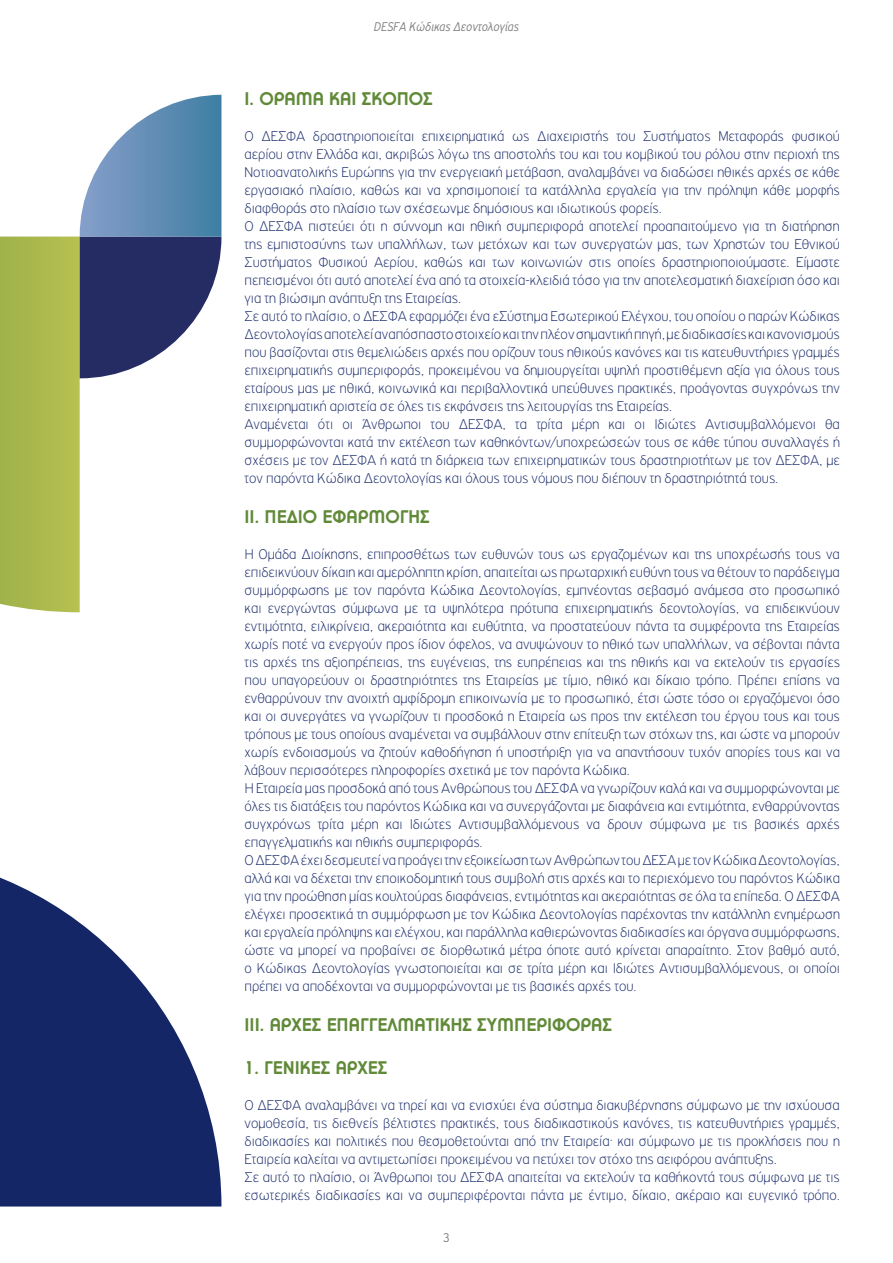
<style>
.page{position:relative;width:893px;height:1263px;background:#fff}
.page>*{position:absolute;margin:0;border:0;box-sizing:border-box;transform-origin:0 0}
.t1{font:700 18px "PF Universal";color:#618a38}
.t2{font:100 15px/18px "PF Highway Gothic";color:#142666}
.t3{font:italic 300 13.5px "PF Highway Gothic Cond";color:#808080}
.t4{font:300 13.5px "PF Highway Gothic Cond";color:#808080}
</style>
<div class="page">
<svg style="left:0;top:877px;width:221px;height:329px;fill:#142666"></svg>
<svg style="left:0;top:95px;width:221px;height:517px"></svg>
<p class="t3" style="left:374px;top:20px;width:147px">DESFA Κώδικας Δεοντολογίας</p>
<p class="t1" style="left:245px;top:88px;width:189px">I. ΟΡΑΜΑ ΚΑΙ ΣΚΟΠΟΣ</p>
<p class="t2" style="left:245px;top:128px;width:597px">Ο ΔΕΣΦΑ δραστηριοποιείται επιχειρηματικά ως Διαχειριστής του Συστήματος Μεταφοράς φυσικού αερίου στην Ελλάδα και, ακριβώς λόγω της αποστολής του και του κομβικού του ρόλου στην περιοχή της Νοτιοανατολικής Ευρώπης για την ενεργειακή μετάβαση, αναλαμβάνει να διαδώσει ηθικές αρχές σε κάθε εργασιακό πλαίσιο, καθώς και να χρησιμοποιεί τα κατάλληλα εργαλεία για την πρόληψη κάθε μορφής διαφθοράς στο πλαίσιο των σχέσεωνμε δημόσιους και ιδιωτικούς φορείς.<br>Ο ΔΕΣΦΑ πιστεύει ότι η σύννομη και ηθική συμπεριφορά αποτελεί προαπαιτούμενο για τη διατήρηση της εμπιστοσύνης των υπαλλήλων, των μετόχων και των συνεργατών μας, των Χρηστών του Εθνικού Συστήματος Φυσικού Αερίου, καθώς και των κοινωνιών στις οποίες δραστηριοποιούμαστε. Είμαστε πεπεισμένοι ότι αυτό αποτελεί ένα από τα στοιχεία-κλειδιά τόσο για την αποτελεσματική διαχείριση όσο και για τη βιώσιμη ανάπτυξη της Εταιρείας.<br>Σε αυτό το πλαίσιο, ο ΔΕΣΦΑ εφαρμόζει ένα εΣύστημα Εσωτερικού Ελέγχου, του οποίου ο παρών Κώδικας Δεοντολογίας αποτελεί αναπόσπαστο στοιχείο και την πλέον σημαντική πηγή, με διαδικασίες και κανονισμούς που βασίζονται στις θεμελιώδεις αρχές που ορίζουν τους ηθικούς κανόνες και τις κατευθυντήριες γραμμές επιχειρηματικής συμπεριφοράς, προκειμένου να δημιουργείται υψηλή προστιθέμενη αξία για όλους τους εταίρους μας με ηθικά, κοινωνικά και περιβαλλοντικά υπεύθυνες πρακτικές, προάγοντας συγχρόνως την επιχειρηματική αριστεία σε όλες τις εκφάνσεις της λειτουργίας της Εταιρείας.<br>Αναμένεται ότι οι Άνθρωποι του ΔΕΣΦΑ, τα τρίτα μέρη και οι Ιδιώτες Αντισυμβαλλόμενοι θα συμμορφώνονται κατά την εκτέλεση των καθηκόντων/υποχρεώσεών τους σε κάθε τύπου συναλλαγές ή σχέσεις με τον ΔΕΣΦΑ ή κατά τη διάρκεια των επιχειρηματικών τους δραστηριοτήτων με τον ΔΕΣΦΑ, με τον παρόντα Κώδικα Δεοντολογίας και όλους τους νόμους που διέπουν τη δραστηριότητά τους.</p>
<p class="t1" style="left:245px;top:506px;width:187px">II. ΠΕΔΙΟ ΕΦΑΡΜΟΓΗΣ</p>
<p class="t2" style="left:245px;top:545px;width:597px">Η Ομάδα Διοίκησης, επιπροσθέτως των ευθυνών τους ως εργαζομένων και της υποχρέωσής τους να επιδεικνύουν δίκαιη και αμερόληπτη κρίση, απαιτείται ως πρωταρχική ευθύνη τους να θέτουν το παράδειγμα συμμόρφωσης με τον παρόντα Κώδικα Δεοντολογίας, εμπνέοντας σεβασμό ανάμεσα στο προσωπικό και ενεργώντας σύμφωνα με τα υψηλότερα πρότυπα επιχειρηματικής δεοντολογίας, να επιδεικνύουν εντιμότητα, ειλικρίνεια, ακεραιότητα και ευθύτητα, να προστατεύουν πάντα τα συμφέροντα της Εταιρείας χωρίς ποτέ να ενεργούν προς ίδιον όφελος, να ανυψώνουν το ηθικό των υπαλλήλων, να σέβονται πάντα τις αρχές της αξιοπρέπειας, της ευγένειας, της ευπρέπειας και της ηθικής και να εκτελούν τις εργασίες που υπαγορεύουν οι δραστηριότητες της Εταιρείας με τίμιο, ηθικό και δίκαιο τρόπο. Πρέπει επίσης να ενθαρρύνουν την ανοιχτή αμφίδρομη επικοινωνία με το προσωπικό, έτσι ώστε τόσο οι εργαζόμενοι όσο και οι συνεργάτες να γνωρίζουν τι προσδοκά η Εταιρεία ως προς την εκτέλεση του έργου τους και τους τρόπους με τους οποίους αναμένεται να συμβάλλουν στην επίτευξη των στόχων της, και ώστε να μπορούν χωρίς ενδοιασμούς να ζητούν καθοδήγηση ή υποστήριξη για να απαντήσουν τυχόν απορίες τους και να λάβουν περισσότερες πληροφορίες σχετικά με τον παρόντα Κώδικα.<br>Η Εταιρεία μας προσδοκά από τους Ανθρώπους του ΔΕΣΦΑ να γνωρίζουν καλά και να συμμορφώνονται με όλες τις διατάξεις του παρόντος Κώδικα και να συνεργάζονται με διαφάνεια και εντιμότητα, ενθαρρύνοντας συγχρόνως τρίτα μέρη και Ιδιώτες Αντισυμβαλλόμενους να δρουν σύμφωνα με τις βασικές αρχές επαγγελματικής και ηθικής συμπεριφοράς.<br>Ο ΔΕΣΦΑ έχει δεσμευτεί να προάγει την εξοικείωση των Ανθρώπων του ΔΕΣΑ με τον Κώδικα Δεοντολογίας, αλλά και να δέχεται την εποικοδομητική τους συμβολή στις αρχές και το περιεχόμενο του παρόντος Κώδικα για την προώθηση μίας κουλτούρας διαφάνειας, εντιμότητας και ακεραιότητας σε όλα τα επίπεδα. Ο ΔΕΣΦΑ ελέγχει προσεκτικά τη συμμόρφωση με τον Κώδικα Δεοντολογίας παρέχοντας την κατάλληλη ενημέρωση και εργαλεία πρόληψης και ελέγχου, και παράλληλα καθιερώνοντας διαδικασίες και όργανα συμμόρφωσης, ώστε να μπορεί να προβαίνει σε διορθωτικά μέτρα όποτε αυτό κρίνεται απαραίτητο. Στον βαθμό αυτό, ο Κώδικας Δεοντολογίας γνωστοποιείται και σε τρίτα μέρη και Ιδιώτες Αντισυμβαλλόμενους, οι οποίοι πρέπει να αποδέχονται να συμμορφώνονται με τις βασικές αρχές του.</p>
<p class="t1" style="left:245px;top:1013px;width:369px">III. ΑΡΧΕΣ ΕΠΑΓΓΕΛΜΑΤΙΚΗΣ ΣΥΜΠΕΡΙΦΟΡΑΣ</p>
<p class="t1" style="left:245px;top:1057px;width:144px">1. ΓΕΝΙΚΕΣ ΑΡΧΕΣ</p>
<p class="t2" style="left:245px;top:1096px;width:597px">Ο ΔΕΣΦΑ αναλαμβάνει να τηρεί και να ενισχύει ένα σύστημα διακυβέρνησης σύμφωνο με την ισχύουσα νομοθεσία, τις διεθνείς βέλτιστες πρακτικές, τους διαδικαστικούς κανόνες, τις κατευθυντήριες γραμμές, διαδικασίες και πολιτικές που θεσμοθετούνται από την Εταιρεία· και σύμφωνο με τις προκλήσεις που η Εταιρεία καλείται να αντιμετωπίσει προκειμένου να πετύχει τον στόχο της αειφόρου ανάπτυξης.<br>Σε αυτό το πλαίσιο, οι Άνθρωποι του ΔΕΣΦΑ απαιτείται να εκτελούν τα καθήκοντά τους σύμφωνα με τις εσωτερικές διαδικασίες και να συμπεριφέρονται πάντα με έντιμο, δίκαιο, ακέραιο και ευγενικό τρόπο.</p>
<p class="t4" style="left:443px;top:1231px;width:9px">3</p>
</div>
